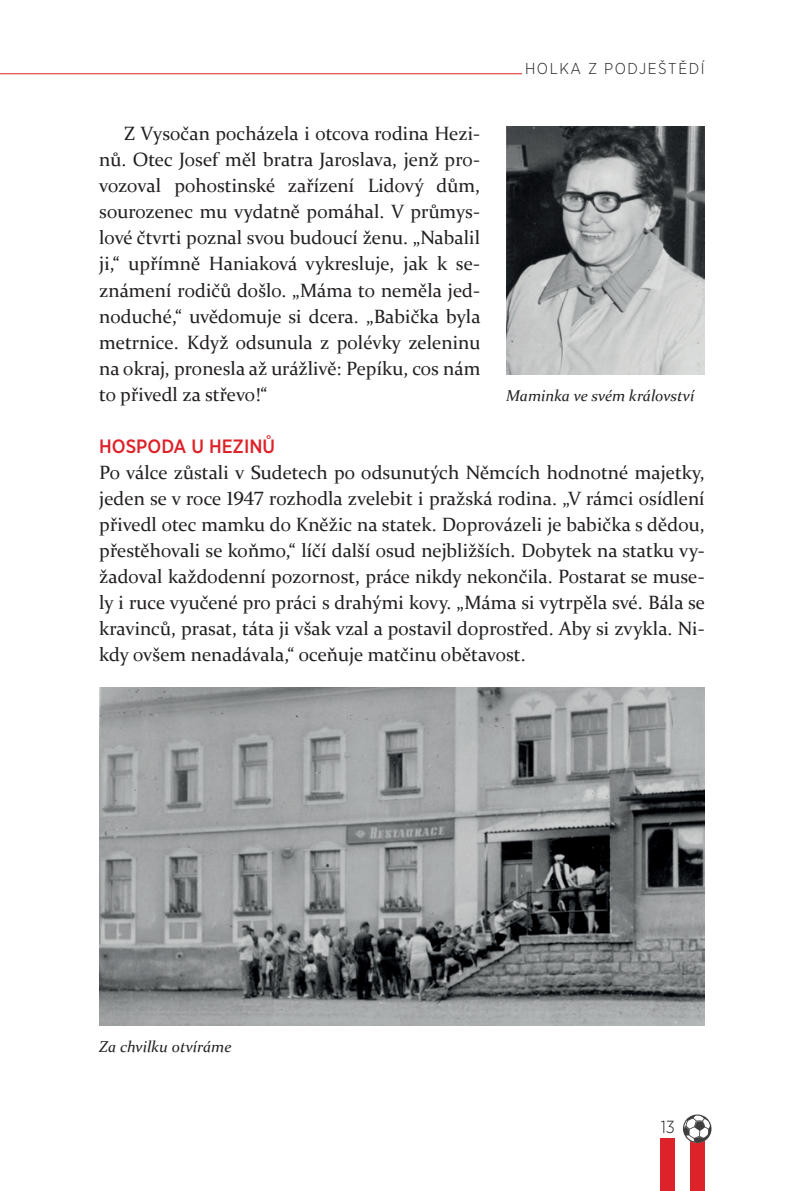
<style>
.page{position:relative;width:794px;height:1191px;background:#fff}
.page>*{position:absolute;margin:0;border:0;box-sizing:border-box;transform-origin:0 0}
.TEXT1{font:19.25px/26.1px "Constantia";color:#231f20;text-align:justify}
.TEXT{font:19.25px/26.1px "Constantia";color:#231f20;text-align:justify}
.NADPIS3{font:500 19.25px "Gotham Narrow";color:#de2229}
.t1{font:300 17.5px "Gotham Narrow";color:#231f20}
.popisky{font:italic 15.75px "Constantia";color:#231f20}
.t2{font:300 15.75px "Gotham Narrow";letter-spacing:.1em;color:#231f20}
</style>
<div class="page">
<div style="left:660px;top:1137px;width:15px;height:54px;background:#de2229"></div>
<div style="left:690px;top:1137px;width:14px;height:54px;background:#de2229"></div>
<svg style="left:683px;top:1114px;width:29px;height:30px"></svg>
<hr style="left:0;top:73px;width:704px;height:1px;background:#de2229">
<div style="left:521px;top:57px;width:188px;height:25px;background:#fff"></div>
<img style="left:506px;top:127px;width:198px;height:248px">
<img style="left:99px;top:687px;width:605px;height:338px">
<p class="t2" style="left:525px;top:59px;width:181px">HOLKA Z PODJEŠTĚDÍ</p>
<p class="TEXT" style="left:99px;top:120px;width:383px;text-indent:25px">Z Vysočan pocházela i otcova rodina Hezi&shy;nů. Otec Josef měl bratra Jaroslava, jenž pro&shy;vozoval pohostinské zařízení Lidový dům, sourozenec mu vydatně pomáhal. V průmys&shy;lové čtvrti poznal svou budoucí ženu. „Nabalil ji,“ upřímně Haniaková vykresluje, jak k se&shy;známení rodičů došlo. „Máma to neměla jed&shy;noduché,“ uvědomuje si dcera. „Babička byla metrnice. Když odsunula z polévky zeleninu na okraj, pronesla až urážlivě: Pepíku, cos nám to přivedl za střevo!“</p>
<p class="NADPIS3" style="left:99px;top:434px;width:177px">HOSPODA U HEZINŮ</p>
<p class="TEXT1" style="left:99px;top:458px;width:607px">Po válce zůstali v Sudetech po odsunutých Němcích hodnotné majetky, jeden se v roce 1947 rozhodla zvelebit i pražská rodina. „V rámci osídlení přivedl otec mamku do Kněžic na statek. Doprovázeli je babička s dědou, přestěhovali se koňmo,“ líčí další osud nejbližších. Dobytek na statku vy&shy;žadoval každodenní pozornost, práce nikdy nekončila. Postarat se muse&shy;ly i ruce vyučené pro práci s drahými kovy. „Máma si vytrpěla své. Bála se kravinců, prasat, táta ji však vzal a postavil doprostřed. Aby si zvykla. Ni&shy;kdy ovšem nenadávala,“ oceňuje matčinu obětavost.</p>
<p class="popisky" style="left:506px;top:384px;width:190px">Maminka ve svém království</p>
<p class="popisky" style="left:99px;top:1036px;width:134px">Za chvilku otvíráme</p>
<p class="t1" style="left:660px;top:1116px;width:16px">13</p>
</div>
